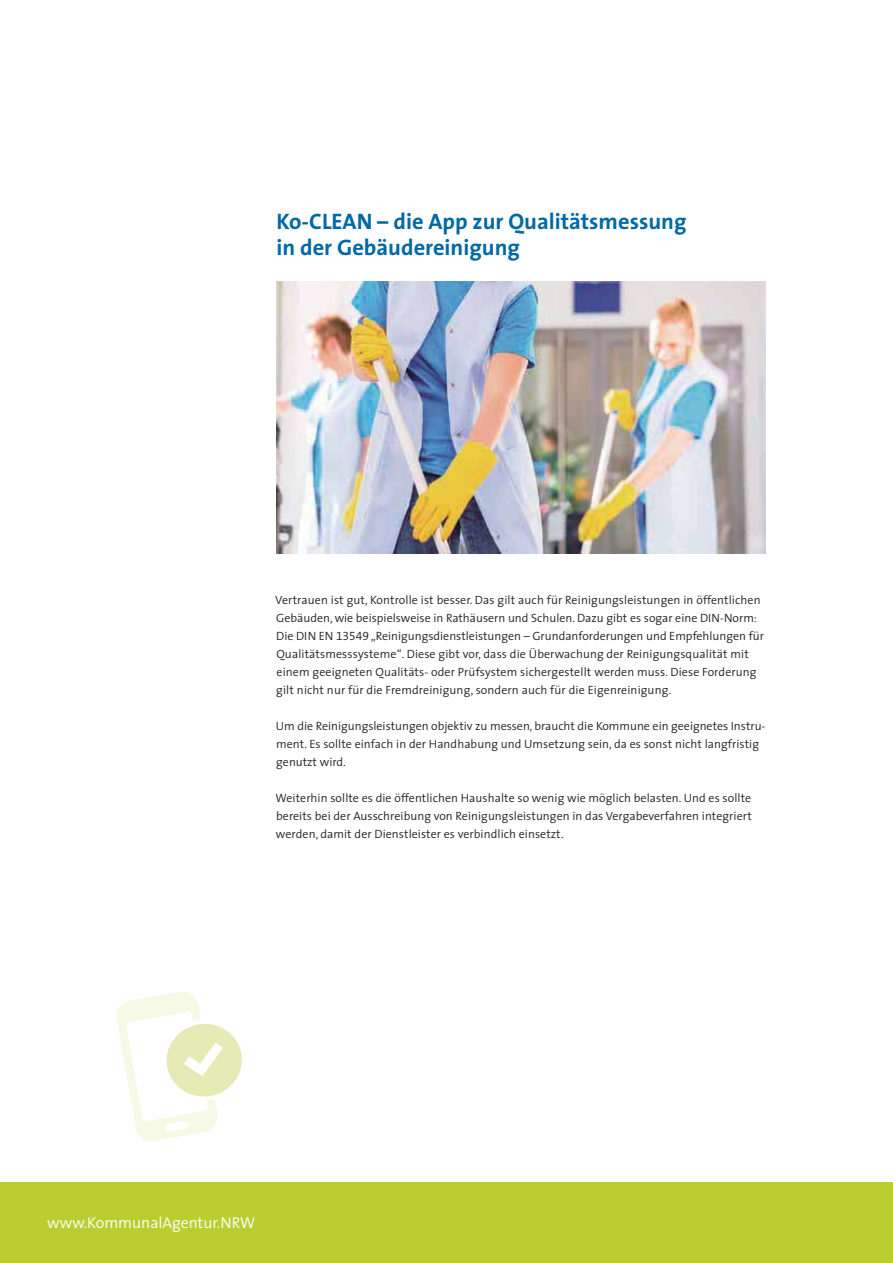
<style>
.page{position:relative;width:893px;height:1263px;background:#fff}
.page>*{position:absolute;margin:0;border:0;box-sizing:border-box;transform-origin:0 0}
.t1{font:700 22.5px/25.8px "The Sans";color:#0069a5}
.t2{font:300 15.75px "The Sans";color:#fff}
.t3{font:300 12px/18px "The Sans";letter-spacing:.005em;color:#231f20}
.s1{font-family:"The Sans Semi Light Expert";font-weight:400}
</style>
<div class="page">
<div style="left:0;top:1182px;width:893px;height:81px;background:#bace32"></div>
<svg style="left:116px;top:992px;width:126px;height:149px"></svg>
<img style="left:276px;top:281px;width:489px;height:272px">
<h1 class="t1" style="left:276px;top:210px;width:412px">Ko-CLEAN – die App zur Qualitäts messung in der Gebäudereinigung</h1>
<p class="t3" style="left:275px;top:592px;width:490px">Vertrauen ist gut, Kontrolle ist besser. Das gilt auch für Reinigungs leistungen in öffentlichen Gebäuden, wie beispielsweise in Rathäusern und Schulen. Dazu gibt es sogar eine DIN-Norm:<br>Die DIN EN <span class="s1">13549</span> „Reinigungsdienstleistungen – Grundanforderungen und Empfehlungen für Qualitätsmesssysteme“. Diese gibt vor, dass die Überwachung der Reinigungsqualität mit einem geeigneten Qualitäts- oder Prüf system sichergestellt werden muss. Diese Forderung gilt nicht nur für die Fremdreinigung, sondern auch für die Eigenreinigung.</p>
<p class="t3" style="left:276px;top:718px;width:491px">Um die Reinigungsleistungen objektiv zu messen, braucht die Kommune ein geeignetes Instru&shy;ment. Es sollte einfach in der Handhabung und Umsetzung sein, da es sonst nicht langfristig genutzt wird.</p>
<p class="t3" style="left:275px;top:790px;width:478px;text-align:justify">Weiterhin sollte es die öffentlichen Haushalte so wenig wie möglich belasten. Und es sollte bereits bei der Ausschreibung von Reinigungsleistungen in das Vergabeverfahren integriert werden, damit der Dienstleister es verbindlich einsetzt.</p>
<h2 class="t2" style="left:47px;top:1216px;width:210px">www.KommunalAgentur.NRW</h2>
</div>
